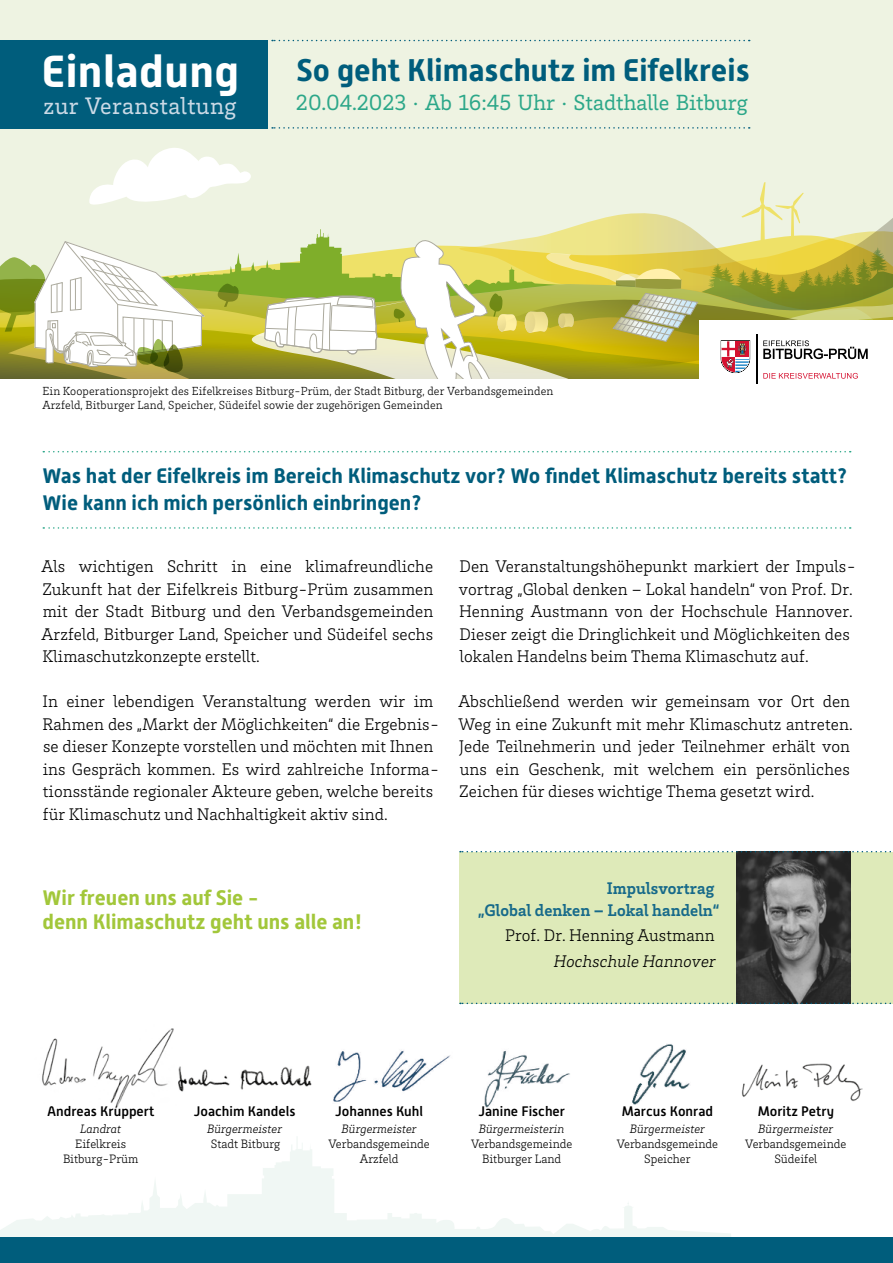
<style>
.page{position:relative;width:893px;height:1263px;background:#fff}
.page>*{position:absolute;margin:0;border:0;box-sizing:border-box;transform-origin:0 0}
.t1{font:700 45px "Alwyn New";letter-spacing:.01em;color:#fff}
.t2{font:700 31.35px "Alwyn New";color:#005d7c}
.t3{font:24.45px "Brix Slab";letter-spacing:.015em;color:#cbdae6}
.t4{font:22.5px "Brix Slab";color:#2ca789}
.t5{font:700 21px/27px "Alwyn New";color:#005d7c}
.t6{font:700 21px/24.6px "Alwyn New";color:#a2c73a}
.t7{font:300 17.25px/22.5px "Brix Slab";letter-spacing:.005em;color:#000}
.t8{font:700 17.25px/21.5px "Brix Slab";letter-spacing:.005em;color:#176a8a;text-align:right}
.t9{font:italic 300 17.25px "Brix Slab";letter-spacing:.005em;color:#000}
.t10{font:500 13.8px "Alwyn New";color:#000}
.t11{font:300 12.45px/15.1px "Brix Slab";color:#000;text-align:center}
.t12{font:italic 300 12.45px "Brix Slab";color:#000}
.t13{font:300 12px/14.4px "Brix Slab";letter-spacing:.01em;color:#000}
</style>
<div class="page">
<div style="left:0;top:0;width:893px;height:393px;background:#eef3e2"></div>
<svg style="left:589px;top:182px;width:304px;height:40px"></svg>
<svg style="left:89px;top:148px;width:162px;height:57px"></svg>
<svg style="left:0;top:1143px;width:731px;height:94px"></svg>
<div style="left:0;top:1237px;width:893px;height:26px;background:#005d7c"></div>
<div style="left:0;top:40px;width:268px;height:88px;background:#005d7c"></div>
<svg style="left:272px;top:40px;width:478px;height:1px"></svg>
<svg style="left:272px;top:127px;width:478px;height:2px"></svg>
<svg style="left:43px;top:451px;width:808px;height:1px"></svg>
<svg style="left:43px;top:527px;width:808px;height:2px"></svg>
<svg style="left:0;top:222px;width:893px;height:171px"></svg>
<img style="left:42px;top:1028px;width:132px;height:81px">
<img style="left:333px;top:1050px;width:118px;height:52px">
<img style="left:178px;top:1065px;width:134px;height:27px">
<img style="left:484px;top:1051px;width:86px;height:57px">
<img style="left:741px;top:1063px;width:121px;height:38px">
<img style="left:632px;top:1044px;width:58px;height:61px">
<div style="left:459px;top:852px;width:434px;height:151px;background:#deeab9"></div>
<img style="left:736px;top:852px;width:114px;height:151px">
<svg style="left:460px;top:851px;width:431px;height:1px"></svg>
<svg style="left:460px;top:1003px;width:433px;height:1px"></svg>
<h1 class="t1" style="left:42px;top:46px;width:199px">Einladung</h1>
<h3 class="t3" style="left:43px;top:90px;width:195px">zur Veranstaltung</h3>
<h3 class="t4" style="left:296px;top:88px;width:453px">20.04.2023 · Ab 16:45 Uhr · Stadthalle Bitburg</h3>
<h2 class="t2" style="left:296px;top:52px;width:455px">So geht Klimaschutz im Eifelkreis</h2>
<p class="t13" style="left:43px;top:383px;width:512px">Ein Kooperationsprojekt des Eifelkreises Bitburg-Prüm, der Stadt Bitburg, der Verbandsgemeinden<br>Arzfeld, Bitburger Land, Speicher, Südeifel sowie der zugehörigen Gemeinden</p>
<p class="t5" style="left:43px;top:463px;width:806px">Was hat der Eifelkreis im Bereich Klimaschutz vor? Wo findet Klimaschutz bereits statt?<br>Wie kann ich mich persönlich einbringen?</p>
<p class="t7" style="left:42px;top:554px;width:393px;text-align:justify">Als wichtigen Schritt in eine klimafreundliche Zukunft hat der Eifelkreis Bitburg-Prüm zusammen mit der Stadt Bitburg und den Verbandsgemeinden Arzfeld, Bitburger Land, Speicher und Südeifel sechs Klimaschutzkonzepte erstellt.</p>
<p class="t7" style="left:42px;top:689px;width:398px">In einer lebendigen Veranstaltung werden wir im Rahmen des „Markt der Möglichkeiten“ die Ergebnis&shy;se dieser Konzepte vorstellen und möchten mit Ihnen ins Gespräch kommen. Es wird zahlreiche Informa&shy;tionsstände regionaler Akteure geben, welche bereits für Klimaschutz und Nachhaltigkeit aktiv sind.</p>
<p class="t7" style="left:459px;top:554px;width:399px">Den Veranstaltungshöhepunkt markiert der Impuls&shy;vortrag „Global denken – Lokal handeln“ von Prof. Dr.<br>Henning Austmann von der Hochschule Hannover.<br>Dieser zeigt die Dringlichkeit und Möglichkeiten des lokalen Handelns beim Thema Klimaschutz auf.</p>
<p class="t7" style="left:458px;top:689px;width:396px">Abschließend werden wir gemeinsam vor Ort den Weg in eine Zukunft mit mehr Klimaschutz antreten.<br>Jede Teilnehmerin und jeder Teilnehmer erhält von uns ein Geschenk, mit welchem ein persönliches Zeichen für dieses wichtige Thema gesetzt wird.</p>
<p class="t6" style="left:43px;top:885px;width:321px">Wir freuen uns auf Sie -<br>denn Klimaschutz geht uns alle an!</p>
<p class="t8" style="left:478px;top:877px;width:243px">Impulsvortrag<br>„Global denken – Lokal handeln“</p>
<p class="t7" style="left:505px;top:924px;width:211px">Prof. Dr. Henning Austmann</p>
<p class="t9" style="left:554px;top:950px;width:163px">Hochschule Hannover</p>
<p class="t10" style="left:47px;top:1103px;width:109px">Andreas Kruppert</p>
<p class="t12" style="left:80px;top:1120px;width:43px">Landrat</p>
<p class="t11" style="left:63px;top:1136px;width:77px">Eifelkreis<br>Bitburg-Prüm</p>
<p class="t10" style="left:194px;top:1103px;width:103px">Joachim Kandels</p>
<p class="t12" style="left:207px;top:1120px;width:77px">Bürgermeister</p>
<p class="t11" style="left:211px;top:1136px;width:71px">Stadt Bitburg</p>
<p class="t10" style="left:335px;top:1103px;width:89px">Johannes Kuhl</p>
<p class="t12" style="left:342px;top:1120px;width:77px">Bürgermeister</p>
<p class="t11" style="left:329px;top:1136px;width:103px">Verbandsgemeinde<br>Arzfeld</p>
<p class="t10" style="left:478px;top:1103px;width:88px">Janine Fischer</p>
<p class="t12" style="left:479px;top:1120px;width:87px">Bürgermeisterin</p>
<p class="t11" style="left:471px;top:1136px;width:103px">Verbandsgemeinde<br>Bitburger Land</p>
<p class="t10" style="left:622px;top:1103px;width:93px">Marcus Konrad</p>
<p class="t12" style="left:630px;top:1120px;width:77px">Bürgermeister</p>
<p class="t11" style="left:617px;top:1136px;width:103px">Verbandsgemeinde<br>Speicher</p>
<p class="t10" style="left:758px;top:1103px;width:78px">Moritz Petry</p>
<p class="t12" style="left:758px;top:1120px;width:77px">Bürgermeister</p>
<p class="t11" style="left:745px;top:1136px;width:103px">Verbandsgemeinde<br>Südeifel</p>
</div>
